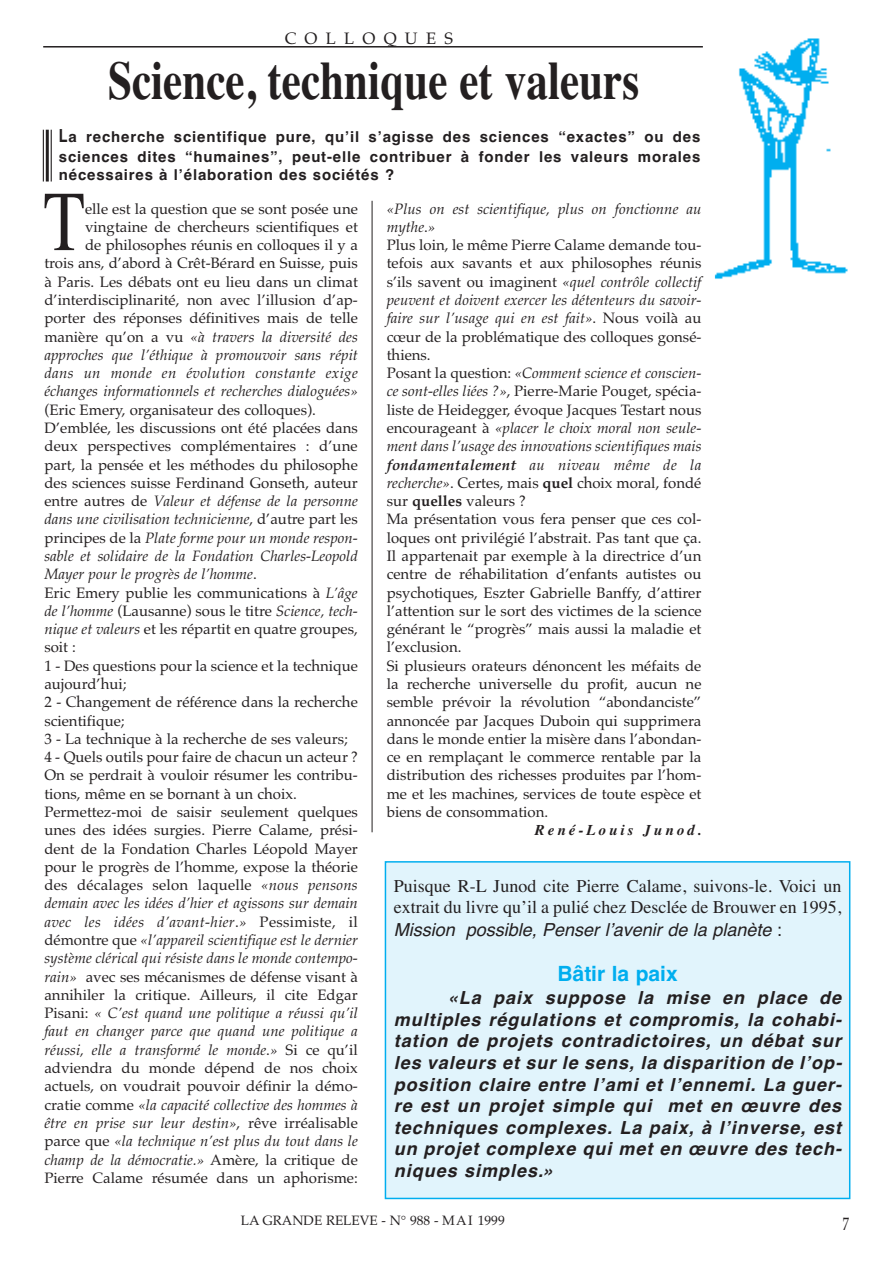
<style>
.page{position:relative;width:893px;height:1263px;background:#fff}
.page>*{position:absolute;margin:0;border:0;box-sizing:border-box;transform-origin:0 0}
.t1{font:85.2px "Times";color:#231f20;scale:.8 1}
.t2{font:700 54px "Times";color:#231f20;scale:.8 1}
.t3{font:700 21px "Helvetica";color:#00aeef}
.t4{font:italic 700 18px/21.6px "Helvetica";color:#231f20;text-align:justify}
.t5{font:18px/21.6px "Times";color:#231f20}
.t6{font:italic 18px "Helvetica";color:#231f20}
.t7{font:18px "Palatino";color:#231f20;scale:.7 1}
.t8{font:16.5px "Palatino";letter-spacing:.5em;color:#231f20}
.t9{font:15px/18.3px "Palatino";color:#231f20}
.t10{font:700 15px/19.4px "Helvetica";letter-spacing:.055em;color:#231f20}
.t11{font:italic 700 15px "Times";letter-spacing:.2em;color:#231f20}
.t12{font:13.5px "Palatino";color:#231f20}
.s1{font-size:18px}
.s2{font-style:italic}
.s3{font-weight:700;font-style:italic}
.s4{font-weight:700}
.s5{font-family:"Palatino";font-style:normal}
.s6{font-style:normal}
</style>
<div class="page">
<hr style="left:43px;top:46px;width:660px;height:2px;background:#231f20">
<hr style="left:372px;top:201px;width:1px;height:631px;background:#231f20">
<img style="left:714px;top:38px;width:134px;height:241px">
<hr style="left:51px;top:130px;width:1px;height:52px;background:#231f20">
<hr style="left:46px;top:130px;width:3px;height:52px;background:#231f20">
<hr style="left:43px;top:130px;width:1px;height:52px;background:#231f20">
<div style="left:385px;top:862px;width:465px;height:336px;background:#e1f4fc"></div>
<div style="left:385px;top:861px;width:465px;height:338px;border:2px solid #00aeef"></div>
<p class="t8" style="left:285px;top:28px;width:170px">COLLOQUES</p>
<h2 class="t2" style="left:108px;top:49px;width:665px">Science, technique et valeurs</h2>
<p class="t10" style="left:59px;top:127px;width:643px"><span class="s1">L</span>a recherche scientifique pure, qu’il s’agisse des sciences “exactes” ou des sciences dites “humaines”, peut-elle contribuer à fonder les valeurs morales</p>
<p class="t10" style="left:59px;top:165px;width:337px">nécessaires à l’élaboration des sociétés ?</p>
<h1 class="t1" style="left:44px;top:171px;width:54px">T</h1>
<p class="t9" style="left:44px;top:199px;width:315px;text-align:right">elle est la question que se sont posée une vingtaine de chercheurs scientifiques et<br>de philosophes réunis en colloques il y a<br>trois ans, d’abord à Crêt-Bérard en Suisse, puis à Paris. Les débats ont eu lieu dans un climat d’interdisciplinarité, non avec l’illusion d’ap&shy;porter des réponses définitives mais de telle manière qu’on a vu <span class="s2">«à travers la diversité des approches que l’éthique à promouvoir sans répit dans un monde en évolution constante exige échanges informationnels et recherches dialoguées»</span></p>
<p class="t9" style="left:44px;top:400px;width:315px">(Eric Emery, organisateur des colloques).<br>D’emblée, les discussions ont été placées dans deux perspectives complémentaires : d’une part, la pensée et les méthodes du philosophe des sciences suisse Ferdinand Gonseth, auteur entre autres de <span class="s2">Valeur et défense de la personne dans une civilisation technicienne</span>, d’autre part les principes de la <span class="s2">Plate forme pour un monde respon&shy;sable et solidaire de la Fondation Charles-Leopold Mayer pour le progrès de l’homme</span>.<br>Eric Emery publie les communications à <span class="s2">L’âge de l’homme</span> (Lausanne) sous le titre <span class="s2">Science, tech&shy;nique et valeurs</span> et les répartit en quatre groupes, soit :<br>1 - Des questions pour la science et la technique aujourd’hui;<br>2 - Changement de référence dans la recherche scientifique;<br>3 - La technique à la recherche de ses valeurs; 4 - Quels outils pour faire de chacun un acteur ?<br>On se perdrait à vouloir résumer les contribu&shy;tions, même en se bornant à un choix.<br>Permettez-moi de saisir seulement quelques unes des idées surgies. Pierre Calame, prési&shy;dent de la Fondation Charles Léopold Mayer pour le progrès de l’homme, expose la théorie des décalages selon laquelle <span class="s2">«nous pensons demain avec les idées d’hier et agissons sur demain avec les idées d’avant-hier</span>.<span class="s2">»</span> Pessimiste, il démontre que <span class="s2">«l’appareil scientifique est le dernier système clérical qui résiste dans le monde contempo&shy;rain»</span> avec ses mécanismes de défense visant à annihiler la critique. Ailleurs, il cite Edgar Pisani: <span class="s2">« C’est quand une politique a réussi qu’il faut en changer parce que quand une politique a réussi, elle a transformé le monde</span>.<span class="s2">»</span> Si ce qu’il adviendra du monde dépend de nos choix actuels, on voudrait pouvoir définir la démo&shy;cratie comme <span class="s2">«la capacité collective des hommes à être en prise sur leur destin»</span>, rêve irréalisable parce que <span class="s2">«la technique n’est plus du tout dans le champ de la démocratie.»</span> Amère, la critique de Pierre Calame résumée dans un aphorisme:</p>
<p class="t9" style="left:387px;top:199px;width:316px"><span class="s2">«Plus on est scientifique, plus on fonctionne au mythe</span>.<span class="s2">»<br></span>Plus loin, le même Pierre Calame demande tou&shy;tefois aux savants et aux philosophes réunis s’ils savent ou imaginent <span class="s2">«quel contrôle collectif peuvent et doivent exercer les détenteurs du savoir&shy;faire sur l’usage qui en est fait»</span>. Nous voilà au cœur de la problématique des colloques gonsé&shy;thiens.<br>Posant la question: <span class="s2">«Comment science et conscien&shy;ce sont-elles liées ?»</span>, Pierre-Marie Pouget, spécia&shy;liste de Heidegger, évoque Jacques Testart nous encourageant à <span class="s2">«placer le choix moral non seule&shy;ment dans l’usage des innovations scientifiques mais </span><span class="s3">fondamentalement</span> <span class="s2">au niveau même de la recherche»</span>. Certes, mais <span class="s4">quel</span> choix moral, fondé sur <span class="s4">quelles</span> valeurs ?<br>Ma présentation vous fera penser que ces col&shy;loques ont privilégié l’abstrait. Pas tant que ça.<br>Il appartenait par exemple à la directrice d’un centre de réhabilitation d’enfants autistes ou psychotiques, Eszter Gabrielle Banffy, d’attirer l’attention sur le sort des victimes de la science générant le “progrès” mais aussi la maladie et l’exclusion.<br>Si plusieurs orateurs dénoncent les méfaits de la recherche universelle du profit, aucun ne semble prévoir la révolution “abondanciste” annoncée par Jacques Duboin qui supprimera dans le monde entier la misère dans l’abondan&shy;ce en remplaçant le commerce rentable par la distribution des richesses produites par l’hom&shy;me et les machines, services de toute espèce et biens de consommation.</p>
<p class="t11" style="left:535px;top:821px;width:168px">René-Louis Junod<span class="s5">.</span></p>
<p class="t5" style="left:394px;top:875px;width:449px">Puisque R-L Junod cite Pierre Calame, suivons-le. Voici un extrait du livre qu’il a pulié chez Desclée de Brouwer en 1995,</p>
<p class="t6" style="left:394px;top:919px;width:390px">Mission possible,Penserl’avenirdelaplanète <span class="s6">:</span></p>
<h3 class="t3" style="left:557px;top:961px;width:122px">Bâtir la paix</h3>
<p class="t4" style="left:394px;top:987px;width:455px;text-indent:54px">«La paix suppose la mise en place de multiples régulations et compromis, la cohabi&shy;tation de projets contradictoires, un débat sur les valeurs etsurle sens,la disparition de l’op&shy;position claire entre l’ami et l’ennemi. La guer&shy;re est un projet simple qui met en œuvre des techniques complexes. La paix, à l’inverse, est un projet complexe qui met en œuvre des tech&shy;niques simples.»</p>
<p class="t12" style="left:241px;top:1212px;width:265px">LA GRANDE RELEVE - N° 988 - MAI 1999</p>
<p class="t7" style="left:843px;top:1213px;width:10px">7</p>
</div>
